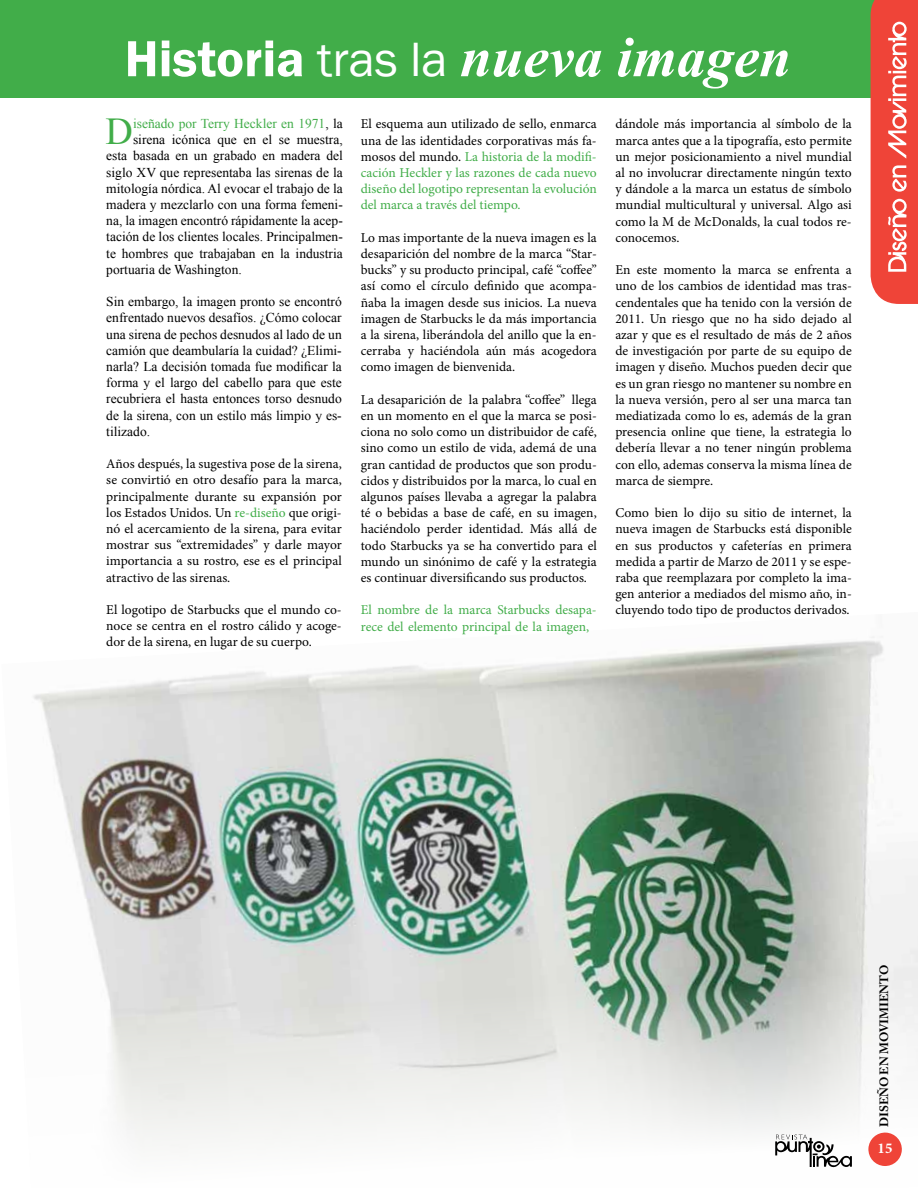
<style>
.page{position:relative;width:918px;height:1188px;background:#fff}
.page>*{position:absolute;margin:0;border:0;box-sizing:border-box;transform-origin:0 0}
.t1{font:italic 700 57px "Times New Roman";color:#fff}
.t2{font:37.95px "Times New Roman";color:#41ad49}
.t3{font:700 15px "Minion Pro";color:#fff}
.t4{font:13.5px/16.2px "Minion Pro";color:#000;text-align:justify}
.t5{font:13.5px/16.2px "Times New Roman";color:#000;text-align:justify}
.t6{font:13.5px/16.2px "Minion Pro";color:#41ad49;text-align:justify}
.t7{font:13.5px "Times New Roman";color:#41ad49}
.t8{font:700 12px "Adobe Caslon Pro";color:#000}
.s1{font-family:"Franklin Gothic";font-weight:600;font-style:normal;font-size:52.5px}
.s2{font-family:"Franklin Gothic";font-weight:400;font-style:normal;font-size:49.5px}
.s3{color:#000}
.s4{color:#41ad49}
</style>
<div class="page">
<div style="left:0;top:0;width:918px;height:97px;background:#41ad49"></div>
<img style="left:33px;top:636px;width:885px;height:510px">
<svg style="left:775px;top:1135px;width:77px;height:33px"></svg>
<svg style="left:868px;top:1132px;width:34px;height:34px"></svg>
<svg style="left:871px;top:0;width:47px;height:304px;background:#f05b50"></svg>
<h1 class="t1" style="left:125px;top:17px;width:668px"><span class="s1">Historia</span> <span class="s2">tras la</span> nueva imagen</h1>
<h2 class="t2" style="left:106px;top:105px;width:29px">D</h2>
<p class="t7" style="left:133px;top:114px;width:211px">iseñado por Terry Heckler en 1971<span class="s3">, la</span></p>
<p class="t5" style="left:133px;top:131px;width:211px">sirena icónica que en el se muestra,</p>
<p class="t5" style="left:106px;top:147px;width:238px">esta basada en un grabado en madera del</p>
<p class="t5" style="left:106px;top:164px;width:238px">siglo XV que representaba las sirenas de la</p>
<p class="t5" style="left:106px;top:180px;width:238px">mitología nórdica. Al evocar el trabajo de la</p>
<p class="t5" style="left:106px;top:196px;width:238px">madera y mezclarlo con una forma femeni-</p>
<p class="t5" style="left:106px;top:212px;width:238px">na, la imagen encontró rápidamente la acep-</p>
<p class="t5" style="left:106px;top:228px;width:238px">tación de los clientes locales. Principalmen-</p>
<p class="t5" style="left:106px;top:245px;width:238px">te hombres que trabajaban en la industria</p>
<p class="t5" style="left:106px;top:261px;width:137px">portuaria de Washington.</p>
<p class="t5" style="left:106px;top:293px;width:237px">Sin embargo, la imagen pronto se encontró enfrentado nuevos desafíos. ¿Cómo colocar una sirena de pechos desnudos al lado de un camión que deambularía la cuidad? ¿Elimi&shy;narla? La decisión tomada fue modificar la forma y el largo del cabello para que este recubriera el hasta entonces torso desnudo de la sirena, con un estilo más limpio y es&shy;tilizado.</p>
<p class="t4" style="left:106px;top:456px;width:237px">Años después, la sugestiva pose de la sirena, se convirtió en otro desafío para la marca, principalmente durante su expansión por los Estados Unidos. Un <span class="s4">re-diseño</span> que origi&shy;nó el acercamiento de la sirena, para evitar mostrar sus “extremidades” y darle mayor importancia a su rostro, ese es el principal atractivo de las sirenas.</p>
<p class="t4" style="left:106px;top:602px;width:237px">El logotipo de Starbucks que el mundo co&shy;noce se centra en el rostro cálido y acoge&shy;dor de la sirena, en lugar de su cuerpo.</p>
<p class="t6" style="left:361px;top:116px;width:237px"><span class="s3">El esquema aun utilizado de sello, enmarca una de las identidades corporativas más fa&shy;mosos del mundo.</span> La historia de la modifi&shy;cación Heckler y las razones de cada nuevo diseño del logotipo representan la evolución del marca a través del tiempo.</p>
<p class="t4" style="left:361px;top:230px;width:237px">Lo mas importante de la nueva imagen es la desaparición del nombre de la marca “Star&shy;bucks” y su producto principal, café “coffee” así como el círculo definido que acompa&shy;ñaba la imagen desde sus inicios. La nueva imagen de Starbucks le da más importancia a la sirena, liberándola del anillo que la en&shy;cerraba y haciéndola aún más acogedora como imagen de bienvenida.</p>
<p class="t4" style="left:361px;top:392px;width:237px">La desaparición de la palabra “coffee” llega en un momento en el que la marca se posi&shy;ciona no solo como un distribuidor de café, sino como un estilo de vida, ademá de una gran cantidad de productos que son produ&shy;cidos y distribuidos por la marca, lo cual en algunos países llevaba a agregar la palabra té o bebidas a base de café, en su imagen, haciéndolo perder identidad. Más allá de todo Starbucks ya se ha convertido para el mundo un sinónimo de café y la estrategia es continuar diversificando sus productos.</p>
<p class="t6" style="left:361px;top:602px;width:237px">El nombre de la marca Starbucks desapa&shy;rece del elemento principal de la imagen,</p>
<p class="t4" style="left:615px;top:116px;width:238px">dándole más importancia al símbolo de la marca antes que a la tipografía, esto permite un mejor posicionamiento a nivel mundial al no involucrar directamente ningún texto y dándole a la marca un estatus de símbolo mundial multicultural y universal. Algo asi como la M de McDonalds, la cual todos re&shy;conocemos.</p>
<p class="t4" style="left:615px;top:262px;width:238px">En este momento la marca se enfrenta a uno de los cambios de identidad mas tras&shy;cendentales que ha tenido con la versión de 2011. Un riesgo que no ha sido dejado al azar y que es el resultado de más de 2 años de investigación por parte de su equipo de imagen y diseño. Muchos pueden decir que es un gran riesgo no mantener su nombre en la nueva versión, pero al ser una marca tan mediatizada como lo es, además de la gran presencia online que tiene, la estrategia lo debería llevar a no tener ningún problema con ello, ademas conserva la misma línea de marca de siempre.</p>
<p class="t4" style="left:615px;top:505px;width:238px">Como bien lo dijo su sitio de internet, la nueva imagen de Starbucks está disponible en sus productos y cafeterías en primera medida a partir de Marzo de 2011 y se espe&shy;raba que reemplazara por completo la ima&shy;gen anterior a mediados del mismo año, in&shy;cluyendo todo tipo de productos derivados.</p>
<p class="t8" style="left:877px;top:1127px;width:164px;rotate:-90deg">DISEÑO EN MOVIMIENTO</p>
<p class="t3" style="left:878px;top:1137px;width:16px">15</p>
</div>
